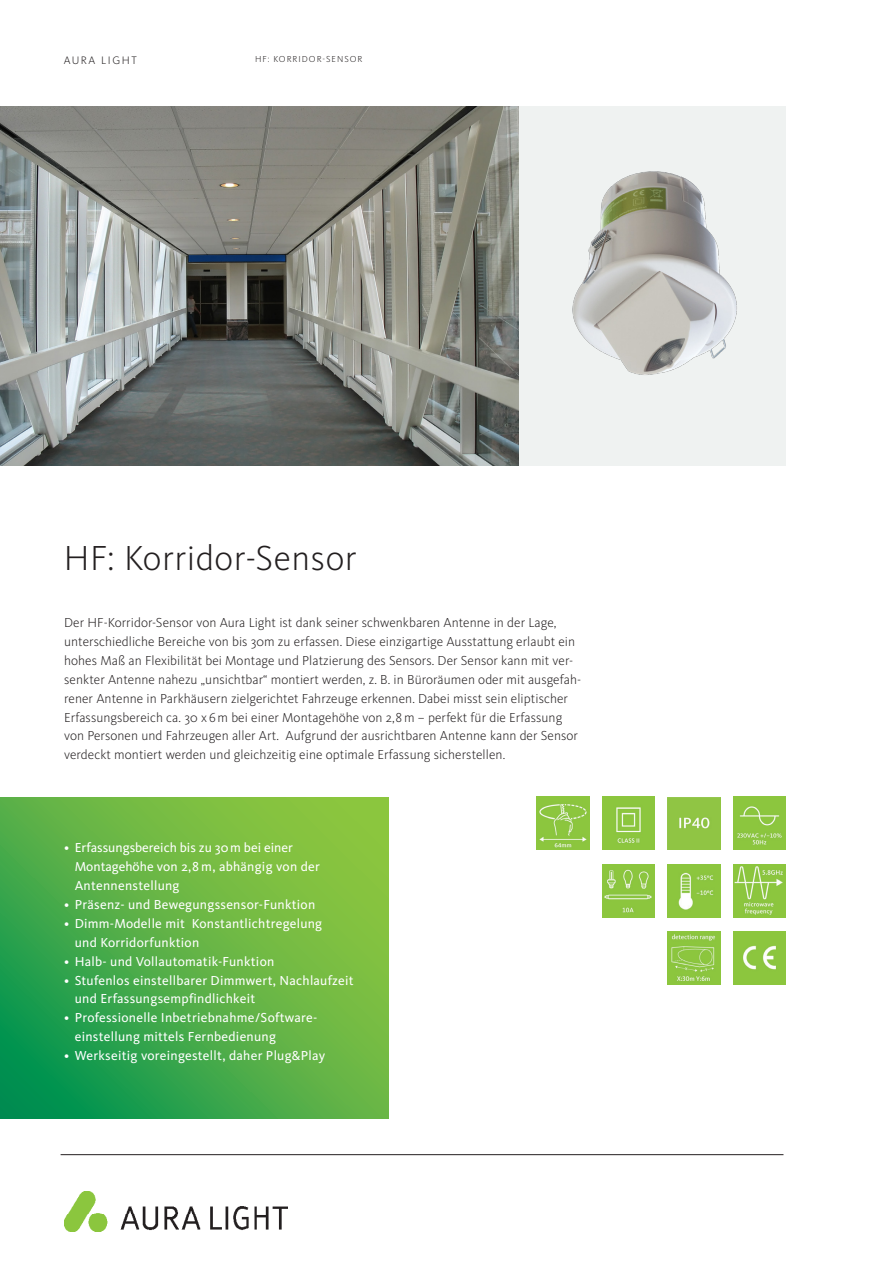
<style>
.page{position:relative;width:893px;height:1263px;background:#fff}
.page>*{position:absolute;margin:0;border:0;box-sizing:border-box;transform-origin:0 0}
.t1{font:300 36px "Kievit Pro";letter-spacing:.015em;color:#231f20}
.t2{font:300 13.5px/18.9px "Kievit Pro";letter-spacing:.005em;color:#231f20}
.t3{font:13.5px/18.9px "Kievit Pro";letter-spacing:.02em;color:#fff}
.t4{font:13.5px/18.9px "Kievit Pro";color:#fff}
.t5{font:300 11.25px "Kievit Pro";letter-spacing:.14em;color:#231f20}
.t6{font:300 9px "Kievit Pro";letter-spacing:.11em;color:#231f20}
</style>
<div class="page">
<div style="left:518px;top:106px;width:268px;height:360px;background:#eff2f1"></div>
<hr style="left:61px;top:1154px;width:722px;height:1px;background:#231f20">
<svg style="left:0;top:797px;width:388px;height:321px;background:#57b047"></svg>
<img style="left:572px;top:171px;width:165px;height:204px">
<img style="left:0;top:106px;width:519px;height:360px">
<img style="left:536px;top:796px;width:53px;height:53px">
<img style="left:602px;top:796px;width:53px;height:53px">
<img style="left:733px;top:796px;width:53px;height:53px">
<img style="left:602px;top:864px;width:53px;height:53px">
<img style="left:668px;top:864px;width:52px;height:53px">
<img style="left:733px;top:864px;width:53px;height:53px">
<img style="left:668px;top:931px;width:52px;height:53px">
<img style="left:733px;top:931px;width:53px;height:53px">
<img style="left:668px;top:797px;width:52px;height:53px">
<img style="left:64px;top:1191px;width:223px;height:40px">
<p class="t5" style="left:64px;top:53px;width:75px">AURA LIGHT</p>
<p class="t6" style="left:255px;top:54px;width:109px">HF: KORRIDOR-SENSOR</p>
<p class="t1" style="left:64px;top:537px;width:294px">HF: Korridor-Sensor</p>
<p class="t2" style="left:64px;top:613px;width:518px">Der HF-Korridor-Sensor von Aura Light ist dank seiner schwenkbaren Antenne in der Lage, unterschiedliche Bereiche von bis 30m zu erfassen. Diese einzigartige Ausstattung erlaubt ein hohes Maß an Flexibilität bei Montage und Platzierung des Sensors. Der Sensor kann mit ver&shy;senkter Antenne nahezu „unsichtbar“ montiert werden, z. B. in Büroräumen oder mit ausgefah&shy;rener Antenne in Parkhäusern zielgerichtet Fahrzeuge erkennen. Dabei misst sein eliptischer Erfassungsbereich ca. 30 x 6m bei einer Montagehöhe von 2,8m – perfekt für die Erfassung von Personen und Fahrzeugen aller Art. Aufgrund der ausrichtbaren Antenne kann der Sensor verdeckt montiert werden und gleichzeitig eine optimale Erfassung sicherstellen.</p>
<p class="t4" style="left:75px;top:838px;width:247px;text-indent:-11px">• Erfassungsbereich bis zu 30m bei einer<br>Montagehöhe von 2,8 m, abhängig von der<br>Antennenstellung</p>
<p class="t3" style="left:64px;top:895px;width:253px">• Präsenz- und Bewegungssensor-Funktion</p>
<p class="t3" style="left:75px;top:914px;width:249px;text-indent:-11px">• Dimm-Modelle mit Konstantlichtregelung und Korridorfunktion</p>
<p class="t3" style="left:64px;top:952px;width:212px">• Halb- und Vollautomatik-Funktion</p>
<p class="t3" style="left:75px;top:970px;width:280px;text-indent:-11px">• Stufenlos einstellbarer Dimmwert, Nachlaufzeit und Erfassungsempfindlichkeit</p>
<p class="t3" style="left:75px;top:1008px;width:244px;text-indent:-11px">• Professionelle Inbetriebnahme/Software&shy;einstellung mittels Fernbedienung</p>
<p class="t3" style="left:64px;top:1046px;width:263px">• Werkseitig voreingestellt, daher Plug&amp;Play</p>
</div>
